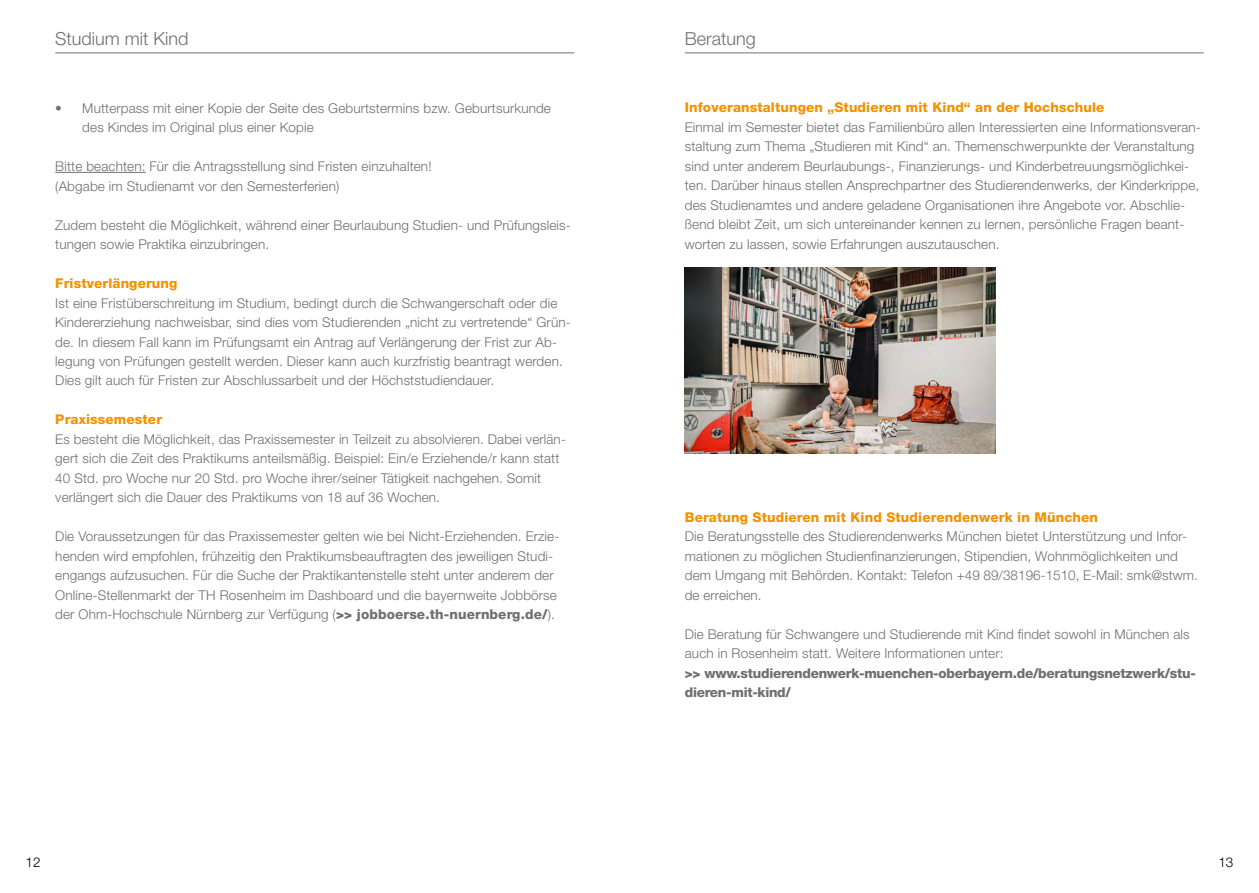
<style>
.page{position:relative;width:1259px;height:893px;background:#fff}
.page>*{position:absolute;margin:0;border:0;box-sizing:border-box;transform-origin:0 0}
.t1{font:300 18px "Helvetica Neue LT Pro";color:#706f6f}
.t2{font:300 13.5px/19.5px "Helvetica Neue LT Pro";letter-spacing:.01em;color:#706f6f}
.t3{font:800 13.5px "Helvetica Neue LT Pro";letter-spacing:.01em;color:#f39200}
.t4{font:800 13.5px/19.5px "Helvetica Neue LT Pro";letter-spacing:-.02em;color:#706f6f}
.t5{font:300 13.5px "Helvetica Neue LT Pro";color:#000}
.s1{font-weight:800}
</style>
<div class="page">
<hr style="left:55px;top:53px;width:519px;height:1px;background:#706f6f">
<hr style="left:685px;top:53px;width:518px;height:1px;background:#706f6f">
<hr style="left:55px;top:172px;width:91px;height:1px;background:#706f6f">
<img style="left:685px;top:268px;width:310px;height:185px">
<h1 class="t1" style="left:55px;top:27px;width:135px">Studium mit Kind</h1>
<h1 class="t1" style="left:685px;top:27px;width:73px">Beratung</h1>
<p class="t2" style="left:82px;top:98px;width:470px;text-indent:-27px">• Mutterpass mit einer Kopie der Seite des Geburtstermins bzw. Geburtsurkunde des Kindes im Original plus einer Kopie</p>
<p class="t2" style="left:55px;top:156px;width:378px">Bitte beachten: Für die Antragsstellung sind Fristen einzuhalten! (Abgabe im Studienamt vor den Semesterferien)</p>
<p class="t2" style="left:55px;top:215px;width:517px">Zudem besteht die Möglichkeit, während einer Beurlaubung Studien- und Prüfungsleis&shy;tungen sowie Praktika einzubringen.</p>
<p class="t3" style="left:55px;top:275px;width:124px">Fristverlängerung</p>
<p class="t2" style="left:55px;top:293px;width:517px">Ist eine Fristüberschreitung im Studium, bedingt durch die Schwangerschaft oder die Kindererziehung nachweisbar, sind dies vom Studierenden „nicht zu vertretende“ Grün&shy;de. In diesem Fall kann im Prüfungsamt ein Antrag auf Verlängerung der Frist zur Ab&shy;legung von Prüfungen gestellt werden. Dieser kann auch kurzfristig beantragt werden.<br>Dies gilt auch für Fristen zur Abschlussarbeit und der Höchststudiendauer.</p>
<p class="t3" style="left:55px;top:412px;width:108px">Praxissemester</p>
<p class="t2" style="left:55px;top:429px;width:512px">Es besteht die Möglichkeit, das Praxissemester in Teilzeit zu absolvieren. Dabei verlän&shy;gert sich die Zeit des Praktikums anteilsmäßig. Beispiel: Ein/e Erziehende/r kann statt 40 Std. pro Woche nur 20 Std. pro Woche ihrer/seiner Tätigkeit nachgehen. Somit verlängert sich die Dauer des Praktikums von 18 auf 36 Wochen.</p>
<p class="t2" style="left:55px;top:527px;width:505px">Die Voraussetzungen für das Praxissemester gelten wie bei Nicht-Erziehenden. Erzie&shy;henden wird empfohlen, frühzeitig den Praktikumsbeauftragten des jeweiligen Studi&shy;engangs aufzusuchen. Für die Suche der Praktikantenstelle steht unter anderem der Online-Stellenmarkt der TH Rosenheim im Dashboard und die bayernweite Jobbörse der Ohm-Hochschule Nürnberg zur Verfügung (<span class="s1">&gt;&gt; jobboerse.th-nuernberg.de/</span>).</p>
<p class="t3" style="left:685px;top:100px;width:421px">Infoveranstaltungen „Studieren mit Kind“ an der Hochschule</p>
<p class="t2" style="left:685px;top:117px;width:517px">Einmal im Semester bietet das Familienbüro allen Interessierten eine Informationsveran&shy;staltung zum Thema „Studieren mit Kind“ an. Themenschwerpunkte der Veranstaltung sind unter anderem Beurlaubungs-, Finanzierungs- und Kinderbetreuungsmöglichkei&shy;ten. Darüber hinaus stellen Ansprechpartner des Studierendenwerks, der Kinderkrippe, des Studienamtes und andere geladene Organisationen ihre Angebote vor. Abschlie&shy;ßend bleibt Zeit, um sich untereinander kennen zu lernen, persönliche Fragen beant&shy;worten zu lassen, sowie Erfahrungen auszutauschen.</p>
<p class="t3" style="left:685px;top:509px;width:415px">Beratung Studieren mit Kind Studierendenwerk in München</p>
<p class="t2" style="left:685px;top:527px;width:514px">Die Beratungsstelle des Studierendenwerks München bietet Unterstützung und Infor&shy;mationen zu möglichen Studienfinanzierungen, Stipendien, Wohnmöglichkeiten und dem Umgang mit Behörden. Kontakt: Telefon +49 89/38196-1510, E-Mail: smk@stwm. de erreichen.</p>
<p class="t2" style="left:685px;top:624px;width:506px">Die Beratung für Schwangere und Studierende mit Kind findet sowohl in München als auch in Rosenheim statt. Weitere Informationen unter:</p>
<p class="t4" style="left:685px;top:663px;width:512px">&gt;&gt; www.studierendenwerk-muenchen-oberbayern.de/beratungsnetzwerk/stu&shy;dieren-mit-kind/</p>
<p class="t5" style="left:26px;top:854px;width:17px">12</p>
<p class="t5" style="left:1218px;top:854px;width:17px">13</p>
</div>
